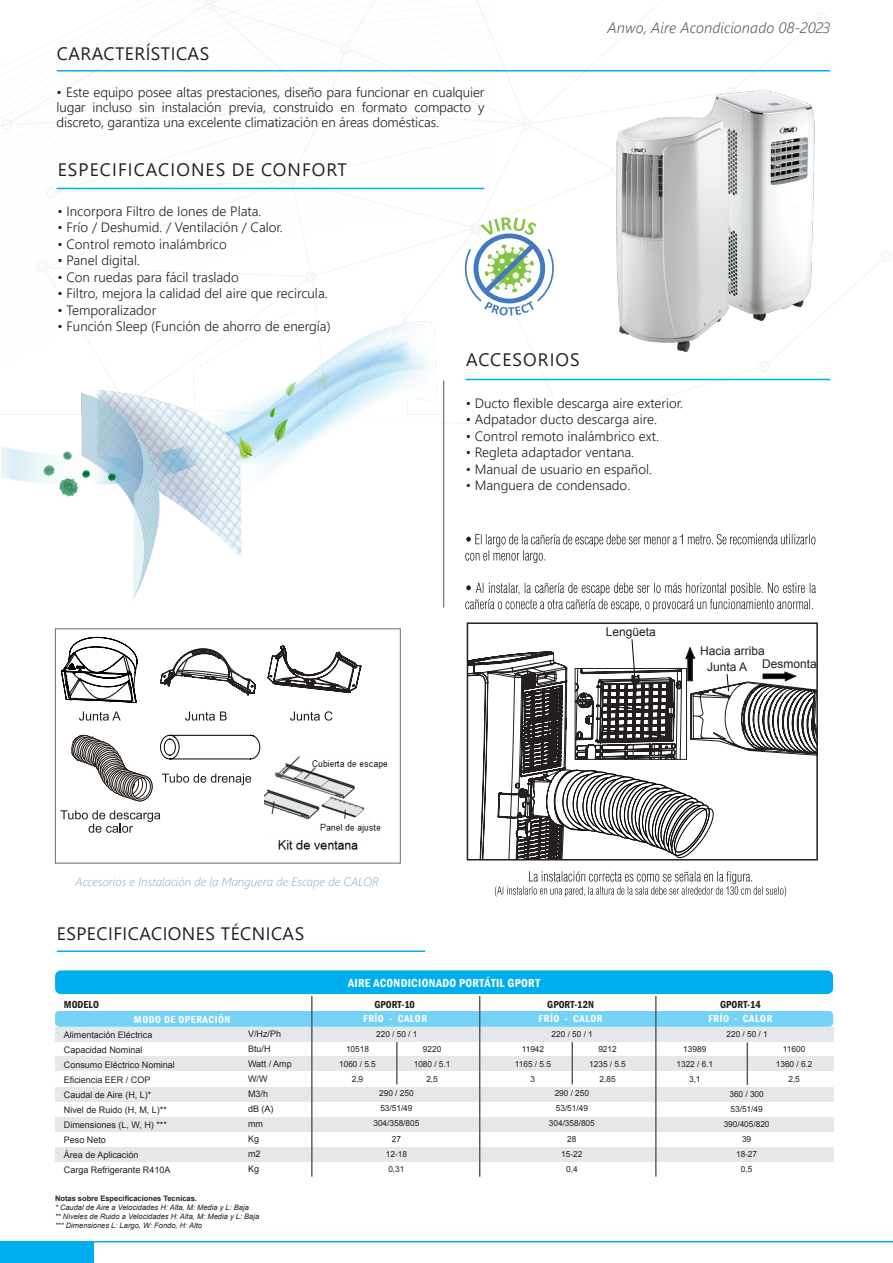
<style>
.page{position:relative;width:893px;height:1263px;background:#fff}
.page>*{position:absolute;margin:0;border:0;box-sizing:border-box;transform-origin:0 0}
.t1{font:18px "Segoe UI";letter-spacing:.025em;color:#231f20}
.t2{font:18px "Segoe UI";letter-spacing:.06em;color:#231f20}
.t3{font:italic 300 15px "Segoe UI";letter-spacing:.005em;color:#616161}
.t4{font:300 13.5px/15px "Segoe UI";color:#231f20;text-align:justify}
.t5{font:italic 300 12px "Segoe UI";color:#7ca7d8}
.t6{font:12px/12.3px "Arial";color:#231f20}
.t7{font:600 condensed 12px "Franklin Gothic";letter-spacing:.025em;color:#fff}
.t8{font:600 condensed 10.5px "Franklin Gothic";letter-spacing:.05em;color:#fff}
.t9{font:600 condensed 10.5px "Franklin Gothic";color:#231f20}
.t10{font:9px "Arial";color:#231f20}
.t11{font:8.4px "Arial";letter-spacing:-.005em;color:#231f20}
.t12{font:italic 7.5px "Arial";color:#231f20}
.t13{font:700 7.5px "Arial";color:#231f20}
</style>
<div class="page">
<svg style="left:881px;top:251px;width:10px;height:11px"></svg>
<svg style="left:2px;top:119px;width:10px;height:11px"></svg>
<svg style="left:562px;top:423px;width:10px;height:10px"></svg>
<hr style="left:57px;top:950px;width:368px;height:2px;background:#00aeef">
<hr style="left:466px;top:379px;width:364px;height:1px;background:#00aeef">
<svg style="left:0;top:1241px;width:893px;height:22px"></svg>
<div style="left:55px;top:1011px;width:778px;height:16px;background:#73d2f6;border-radius:4px"></div>
<div style="left:55px;top:1147px;width:778px;height:14px;background:#e6e7e9"></div>
<div style="left:55px;top:1027px;width:778px;height:14px;background:#e6e7e9"></div>
<div style="left:55px;top:1056px;width:778px;height:15px;background:#e6e7e9"></div>
<div style="left:55px;top:1087px;width:778px;height:14px;background:#e6e7e9"></div>
<div style="left:55px;top:1117px;width:778px;height:14px;background:#e6e7e9"></div>
<div style="left:55px;top:970px;width:778px;height:24px;background:#00aeef;border-radius:6px"></div>
<hr style="left:311px;top:996px;width:2px;height:181px;background:#57585a">
<hr style="left:655px;top:996px;width:2px;height:181px;background:#57585a">
<hr style="left:479px;top:996px;width:1px;height:181px;background:#57585a">
<hr style="left:443px;top:381px;width:1px;height:226px;background:#57585a">
<div style="left:55px;top:628px;width:346px;height:235px;border:1px solid #6c6d70"></div>
<svg style="left:60px;top:810px;width:100px;height:23px"></svg>
<svg style="left:71px;top:734px;width:82px;height:68px"></svg>
<svg style="left:79px;top:711px;width:42px;height:10px"></svg>
<svg style="left:61px;top:637px;width:76px;height:67px"></svg>
<svg style="left:268px;top:645px;width:93px;height:48px"></svg>
<svg style="left:290px;top:711px;width:43px;height:10px"></svg>
<svg style="left:185px;top:711px;width:42px;height:10px"></svg>
<svg style="left:160px;top:648px;width:96px;height:47px"></svg>
<img style="left:265px;top:756px;width:123px;height:94px">
<svg style="left:162px;top:774px;width:89px;height:11px"></svg>
<svg style="left:160px;top:735px;width:100px;height:24px"></svg>
<svg style="left:495px;top:871px;width:291px;height:26px"></svg>
<svg style="left:465px;top:583px;width:351px;height:29px"></svg>
<svg style="left:465px;top:534px;width:350px;height:29px"></svg>
<svg style="left:470px;top:639px;width:345px;height:218px"></svg>
<div style="left:575px;top:668px;width:112px;height:91px;border:1px solid #231f20"></div>
<div style="left:467px;top:622px;width:351px;height:238px;border:2px solid #231f20"></div>
<svg style="left:37px;top:0;width:789px;height:408px"></svg>
<hr style="left:747px;top:1042px;width:1px;height:43px;background:#57585a">
<hr style="left:572px;top:1042px;width:1px;height:42px;background:#57585a">
<hr style="left:396px;top:1042px;width:2px;height:42px;background:#57585a">
<img style="left:1px;top:311px;width:437px;height:288px">
<div style="left:245px;top:814px;width:48px;height:24px;background:#fff"></div>
<p class="t1" style="left:57px;top:37px;width:154px">CARACTERÍSTICAS</p>
<p class="t4" style="left:57px;top:83px;width:429px">• Este equipo posee altas prestaciones, diseño para funcionar en cualquier lugar incluso sin instalación previa, construido en formato compacto y discreto, garantiza una excelente climatización en áreas domésticas.</p>
<p class="t2" style="left:58px;top:153px;width:291px">ESPECIFICACIONES DE CONFORT</p>
<p class="t4" style="left:57px;top:202px;width:206px">• Incorpora Filtro de Iones de Plata.</p>
<p class="t4" style="left:57px;top:219px;width:227px">• Frío / Deshumid. / Ventilación / Calor.</p>
<p class="t4" style="left:57px;top:235px;width:171px">• Control remoto inalámbrico</p>
<p class="t4" style="left:57px;top:252px;width:84px">• Panel digital.</p>
<p class="t4" style="left:57px;top:268px;width:183px">• Con ruedas para fácil traslado</p>
<p class="t4" style="left:57px;top:285px;width:272px">• Filtro, mejora la calidad del aire que recircula.</p>
<p class="t4" style="left:57px;top:301px;width:100px">• Temporalizador</p>
<p class="t4" style="left:57px;top:318px;width:275px">• Función Sleep (Función de ahorro de energía)</p>
<p class="t2" style="left:466px;top:342px;width:115px">ACCESORIOS</p>
<p class="t3" style="left:608px;top:14px;width:224px">Anwo, Aire Acondicionado 08-2023</p>
<p class="t4" style="left:466px;top:394px;width:219px">• Ducto flexible descarga aire exterior.</p>
<p class="t4" style="left:466px;top:410px;width:193px">• Adpatador ducto descarga aire.</p>
<p class="t4" style="left:466px;top:427px;width:195px">• Control remoto inalámbrico ext.</p>
<p class="t4" style="left:466px;top:443px;width:170px">• Regleta adaptador ventana.</p>
<p class="t4" style="left:466px;top:460px;width:188px">• Manual de usuario en español.</p>
<p class="t4" style="left:466px;top:476px;width:166px">• Manguera de condensado.</p>
<p class="t5" style="left:76px;top:870px;width:305px">Accesorios e Instalación de la Manguera de Escape de CALOR</p>
<p class="t1" style="left:57px;top:917px;width:249px">ESPECIFICACIONES TÉCNICAS</p>
<p class="t6" style="left:606px;top:625px;width:52px">Lengüeta</p>
<p class="t6" style="left:707px;top:645px;width:115px;text-indent:-7px">Hacia arriba<br>Junta A Desmontar</p>
<p class="t9" style="left:64px;top:997px;width:37px">MODELO</p>
<p class="t8" style="left:134px;top:1012px;width:98px">MODO DE OPERACIÓN</p>
<p class="t10" style="left:64px;top:1028px;width:90px">Alimentación Eléctrica</p>
<p class="t10" style="left:64px;top:1043px;width:80px">Capacidad Nominal</p>
<p class="t10" style="left:64px;top:1058px;width:113px">Consumo Eléctrico Nominal</p>
<p class="t10" style="left:64px;top:1073px;width:88px">Eficiencia EER / COP</p>
<p class="t10" style="left:64px;top:1088px;width:89px">Caudal de Aire (H, L)*</p>
<p class="t10" style="left:64px;top:1103px;width:105px">Nivel de Ruido (H, M, L)**</p>
<p class="t10" style="left:64px;top:1118px;width:105px">Dimensiones (L, W, H) ***</p>
<p class="t10" style="left:64px;top:1133px;width:44px">Peso Neto</p>
<p class="t10" style="left:64px;top:1148px;width:76px">Área de Aplicación</p>
<p class="t10" style="left:64px;top:1163px;width:108px">Carga Refrigerante R410A</p>
<p class="t13" style="left:55px;top:1193px;width:144px">Notas sobre Especificaciones Tecnicas.</p>
<p class="t12" style="left:55px;top:1202px;width:195px">* Caudal de Aire a Velocidades H: Alta, M: Media y L: Baja</p>
<p class="t12" style="left:55px;top:1211px;width:206px">** Niveles de Ruido a Velocidades H: Alta, M: Media y L: Baja</p>
<p class="t12" style="left:55px;top:1220px;width:148px">*** Dimensiones L: Largo, W: Fondo, H: Alto</p>
<p class="t10" style="left:248px;top:1028px;width:35px">V/Hz/Ph</p>
<p class="t10" style="left:248px;top:1043px;width:24px">Btu/H</p>
<p class="t10" style="left:248px;top:1058px;width:45px">Watt / Amp</p>
<p class="t10" style="left:248px;top:1073px;width:21px">W/W</p>
<p class="t10" style="left:248px;top:1088px;width:22px">M3/h</p>
<p class="t10" style="left:248px;top:1103px;width:27px">dB (A)</p>
<p class="t10" style="left:248px;top:1118px;width:16px">mm</p>
<p class="t10" style="left:248px;top:1133px;width:13px">Kg</p>
<p class="t10" style="left:248px;top:1148px;width:14px">m2</p>
<p class="t10" style="left:248px;top:1163px;width:13px">Kg</p>
<p class="t7" style="left:348px;top:975px;width:194px">AIRE ACONDICIONADO PORTÁTIL GPORT</p>
<p class="t9" style="left:374px;top:997px;width:42px">GPORT-10</p>
<p class="t9" style="left:547px;top:997px;width:48px">GPORT-12N</p>
<p class="t9" style="left:720px;top:997px;width:42px">GPORT-14</p>
<p class="t8" style="left:363px;top:1012px;width:65px">FRÍO - CALOR</p>
<p class="t8" style="left:539px;top:1012px;width:65px">FRÍO - CALOR</p>
<p class="t8" style="left:708px;top:1012px;width:65px">FRÍO - CALOR</p>
<p class="t11" style="left:376px;top:1028px;width:43px">220 / 50 / 1</p>
<p class="t11" style="left:552px;top:1028px;width:43px">220 / 50 / 1</p>
<p class="t11" style="left:726px;top:1029px;width:43px">220 / 50 / 1</p>
<p class="t11" style="left:346px;top:1043px;width:25px">10518</p>
<p class="t11" style="left:339px;top:1058px;width:38px">1060 / 5.5</p>
<p class="t11" style="left:352px;top:1073px;width:13px">2,9</p>
<p class="t11" style="left:423px;top:1043px;width:20px">9220</p>
<p class="t11" style="left:414px;top:1058px;width:38px">1080 / 5.1</p>
<p class="t11" style="left:426px;top:1073px;width:13px">2,5</p>
<p class="t11" style="left:522px;top:1043px;width:24px">11942</p>
<p class="t11" style="left:515px;top:1058px;width:38px">1165 / 5.5</p>
<p class="t11" style="left:531px;top:1073px;width:6px">3</p>
<p class="t11" style="left:598px;top:1043px;width:20px">9212</p>
<p class="t11" style="left:589px;top:1058px;width:38px">1235 / 5.5</p>
<p class="t11" style="left:599px;top:1073px;width:18px">2,85</p>
<p class="t11" style="left:683px;top:1043px;width:25px">13989</p>
<p class="t11" style="left:676px;top:1059px;width:38px">1322 / 6.1</p>
<p class="t11" style="left:689px;top:1074px;width:13px">3,1</p>
<p class="t11" style="left:783px;top:1043px;width:24px">11600</p>
<p class="t11" style="left:776px;top:1059px;width:38px">1360 / 6.2</p>
<p class="t11" style="left:788px;top:1074px;width:13px">2,5</p>
<p class="t11" style="left:379px;top:1088px;width:36px">290 / 250</p>
<p class="t11" style="left:380px;top:1103px;width:34px">53/51/49</p>
<p class="t11" style="left:373px;top:1118px;width:47px">304/358/805</p>
<p class="t11" style="left:392px;top:1133px;width:11px">27</p>
<p class="t11" style="left:386px;top:1148px;width:23px">12-18</p>
<p class="t11" style="left:388px;top:1163px;width:18px">0,31</p>
<p class="t11" style="left:555px;top:1088px;width:36px">290 / 250</p>
<p class="t11" style="left:556px;top:1103px;width:34px">53/51/49</p>
<p class="t11" style="left:549px;top:1118px;width:47px">304/358/805</p>
<p class="t11" style="left:567px;top:1133px;width:11px">28</p>
<p class="t11" style="left:561px;top:1148px;width:23px">15-22</p>
<p class="t11" style="left:566px;top:1163px;width:13px">0,4</p>
<p class="t11" style="left:729px;top:1088px;width:36px">360 / 300</p>
<p class="t11" style="left:731px;top:1103px;width:34px">53/51/49</p>
<p class="t11" style="left:724px;top:1118px;width:47px">390/405/820</p>
<p class="t11" style="left:742px;top:1134px;width:11px">39</p>
<p class="t11" style="left:736px;top:1149px;width:23px">18-27</p>
<p class="t11" style="left:741px;top:1164px;width:13px">0,5</p>
</div>
